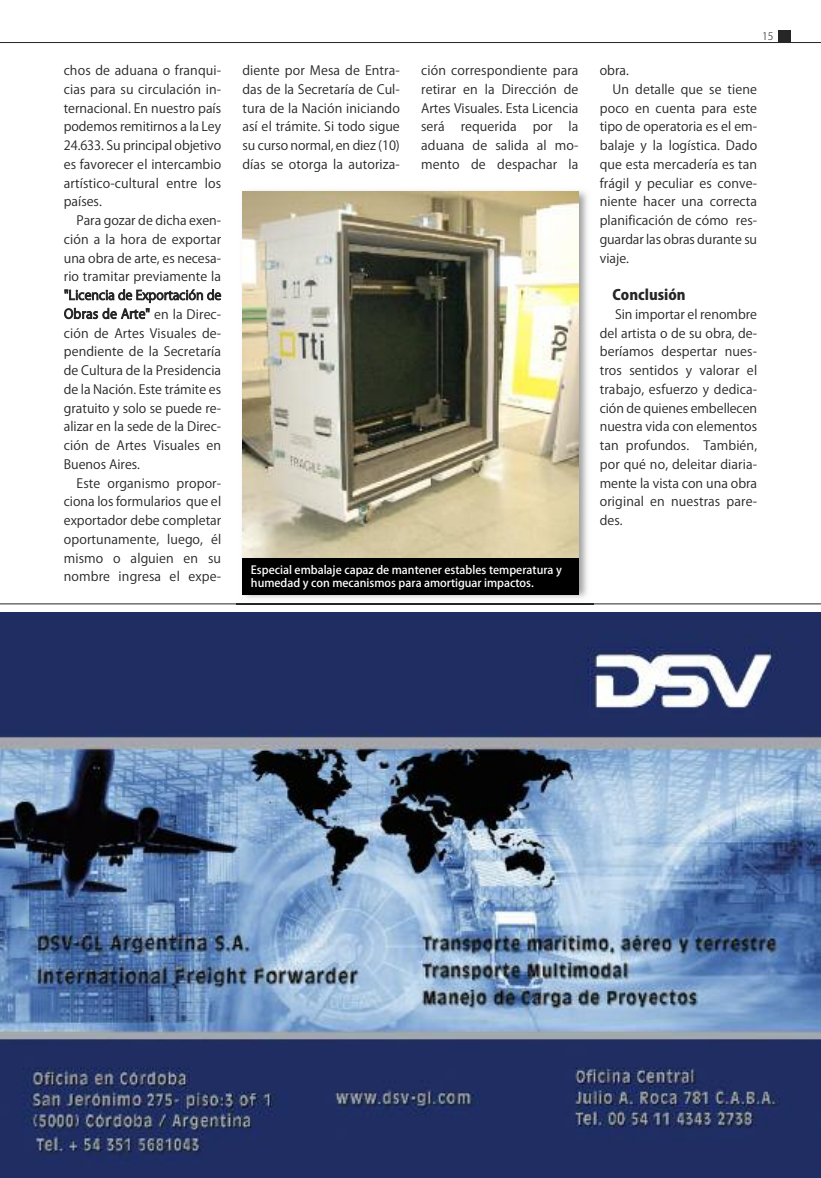
<style>
.page{position:relative;width:821px;height:1178px;background:#fff}
.page>*{position:absolute;margin:0;border:0;box-sizing:border-box;transform-origin:0 0}
.t1{font:800 14.25px "Koz Go Pro";color:#272627}
.t2{font:12.75px/18.8px "Koz Go Pro";letter-spacing:.01em;color:#272627;text-align:justify}
.t3{font:12.75px "Koz Go Pro";letter-spacing:-.01em;color:#272627}
.t4{font:500 11.25px/13.5px "Koz Go Pro";color:#fff}
.t5{font:300 10.5px "Koz Go Pro";color:#272627}
</style>
<div class="page">
<hr style="left:0;top:42px;width:821px;height:1px;background:#272627">
<div style="left:778px;top:30px;width:13px;height:13px;background:#272627"></div>
<hr style="left:0;top:604px;width:821px;height:1px;background:#272627">
<img style="left:0;top:612px;width:821px;height:566px">
<img style="left:236px;top:191px;width:357px;height:413px">
<img style="left:242px;top:191px;width:336px;height:367px">
<div style="left:242px;top:558px;width:336px;height:36px;background:#000"></div>
<p class="t2" style="left:64px;top:61px;width:159px">chos de aduana o franqui&shy;cias para su circulación in&shy;ternacional. En nuestro país podemos remitirnos a la Ley 24.633. Su principal objetivo es favorecer el intercambio artístico-cultural entre los países.</p>
<p class="t2" style="left:64px;top:211px;width:159px;text-indent:13px">Para gozar de dicha exen&shy;ción a la hora de exportar una obra de arte, es necesa&shy;rio tramitar previamente la "Licencia de Exportación de Obras de Arte" en la Direc&shy;ción de Artes Visuales de&shy;pendiente de la Secretaría de Cultura de la Presidencia de la Nación. Este trámite es gratuito y solo se puede re&shy;alizar en la sede de la Direc&shy;ción de Artes Visuales en Buenos Aires.</p>
<p class="t2" style="left:64px;top:474px;width:159px;text-indent:13px">Este organismo propor&shy;ciona los formularios que el exportador debe completar oportunamente, luego, él mismo o alguien en su nombre ingresa el expe-</p>
<p class="t2" style="left:242px;top:61px;width:159px">diente por Mesa de Entra&shy;das de la Secretaría de Cul&shy;tura de la Nación iniciando así el trámite. Si todo sigue su curso normal, en diez (10) días se otorga la autoriza-</p>
<p class="t2" style="left:421px;top:61px;width:159px">ción correspondiente para retirar en la Dirección de Artes Visuales. Esta Licencia será</p>
<p class="t2" style="left:421px;top:118px;width:159px;text-indent:147px">la aduana de salida al mo&shy;mento de despachar la</p>
<p class="t2" style="left:461px;top:118px;width:93px">requerida por</p>
<p class="t4" style="left:251px;top:563px;width:312px">Especial embalaje capaz de mantener estables temperatura y humedad y con mecanismos para amortiguar impactos.</p>
<p class="t5" style="left:762px;top:29px;width:13px">15</p>
<p class="t2" style="left:600px;top:61px;width:31px">obra.</p>
<p class="t2" style="left:612px;top:80px;width:146px">Un detalle que se tiene</p>
<p class="t2" style="left:600px;top:99px;width:159px">poco en cuenta para este</p>
<p class="t2" style="left:600px;top:118px;width:159px">tipo de operatoria es el em-</p>
<p class="t2" style="left:600px;top:136px;width:159px">balaje y la logística. Dado</p>
<p class="t2" style="left:600px;top:155px;width:159px">que esta mercadería es tan</p>
<p class="t2" style="left:600px;top:174px;width:159px">frágil y peculiar es conve-</p>
<p class="t2" style="left:600px;top:193px;width:159px">niente hacer una correcta</p>
<p class="t2" style="left:600px;top:211px;width:159px">planificación de cómo res-</p>
<p class="t3" style="left:600px;top:231px;width:159px">guardar las obras durante su</p>
<p class="t2" style="left:600px;top:249px;width:31px">viaje.</p>
<p class="t1" style="left:612px;top:285px;width:75px">Conclusión</p>
<p class="t2" style="left:600px;top:305px;width:159px;text-indent:15px">Sin importar el renombre del artista o de su obra, de&shy;beríamos despertar nues&shy;tros sentidos y valorar el trabajo, esfuerzo y dedica&shy;ción de quienes embellecen nuestra vida con elementos tan profundos. También, por qué no, deleitar diaria&shy;mente la vista con una obra original en nuestras pare&shy;des.</p>
</div>
